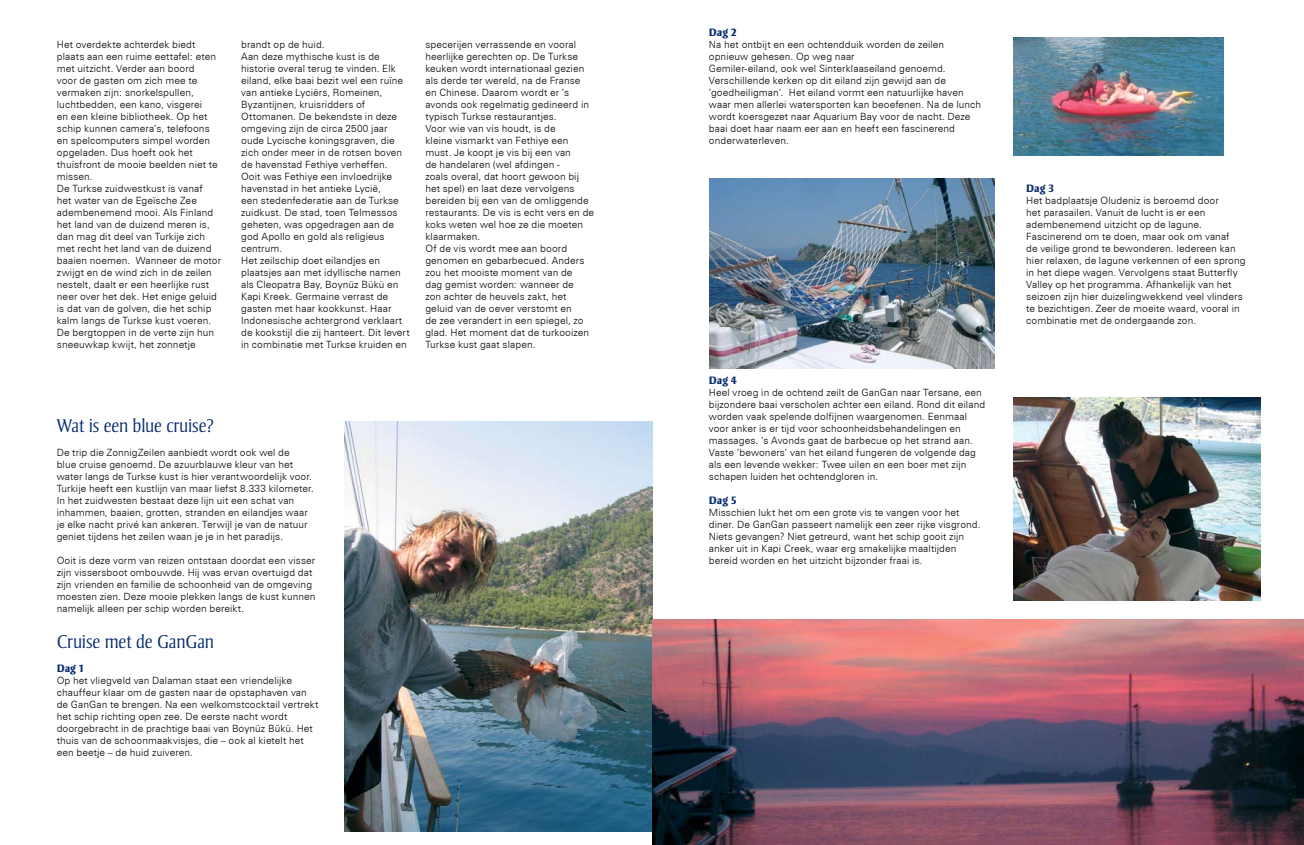
<style>
.page{position:relative;width:1304px;height:845px;background:#fff}
.page>*{position:absolute;margin:0;border:0;box-sizing:border-box;transform-origin:0 0}
.t1{font:300 19px "Strayhorn";letter-spacing:-.01em;color:#072c6f}
.t2{font:800 11px "Strayhorn";letter-spacing:-.005em;color:#072c6f}
.t3{font:300 10px/12px "Zurich BT";letter-spacing:.01em;color:#000}
</style>
<div class="page">
<img style="left:345px;top:421px;width:307px;height:410px">
<img style="left:709px;top:179px;width:286px;height:189px">
<img style="left:1014px;top:37px;width:209px;height:119px">
<img style="left:1014px;top:397px;width:246px;height:204px">
<img style="left:653px;top:620px;width:651px;height:225px">
<p class="t3" style="left:57px;top:38px;width:166px">Het overdekte achterdek biedt plaats aan een ruime eettafel: eten met uitzicht. Verder aan boord<br>voor de gasten om zich mee te vermaken zijn: snorkelspullen, luchtbedden, een kano, visgerei<br>en een kleine bibliotheek. Op het schip kunnen camera’s, telefoons en spelcomputers simpel worden opgeladen. Dus hoeft ook het thuisfront de mooie beelden niet te missen.<br>De Turkse zuidwestkust is vanaf<br>het water van de Egeïsche Zee adembenemend mooi. Als Finland het land van de duizend meren is, dan mag dit deel van Turkije zich met recht het land van de duizend baaien noemen. Wanneer de motor zwijgt en de wind zich in de zeilen nestelt, daalt er een heerlijke rust neer over het dek. Het enige geluid is dat van de golven, die het schip kalm langs de Turkse kust voeren.<br>De bergtoppen in de verte zijn hun sneeuwkap kwijt, het zonnetje</p>
<p class="t3" style="left:241px;top:38px;width:170px">brandt op de huid.<br>Aan deze mythische kust is de historie overal terug te vinden. Elk eiland, elke baai bezit wel een ruïne van antieke Lyciërs, Romeinen,<br>Byzantijnen, kruisridders of<br>Ottomanen. De bekendste in deze omgeving zijn de circa 2500 jaar oude Lycische koningsgraven, die zich onder meer in de rotsen boven de havenstad Fethiye verheffen.<br>Ooit was Fethiye een invloedrijke havenstad in het antieke Lycië,<br>een stedenfederatie aan de Turkse zuidkust. De stad, toen Telmessos geheten, was opgedragen aan de god Apollo en gold als religieus centrum.<br>Het zeilschip doet eilandjes en plaatsjes aan met idyllische namen als Cleopatra Bay, Boynüz Bükü en<br>Kapi Kreek. Germaine verrast de gasten met haar kookkunst. Haar<br>Indonesische achtergrond verklaart de kookstijl die zij hanteert. Dit levert in combinatie met Turkse kruiden en</p>
<p class="t3" style="left:425px;top:38px;width:170px">specerijen verrassende en vooral heerlijke gerechten op. De Turkse keuken wordt internationaal gezien als derde ter wereld, na de Franse en Chinese. Daarom wordt er ’s avonds ook regelmatig gedineerd in typisch Turkse restaurantjes.<br>Voor wie van vis houdt, is de<br>kleine vismarkt van Fethiye een must. Je koopt je vis bij een van<br>de handelaren (wel afdingen -<br>zoals overal, dat hoort gewoon bij het spel) en laat deze vervolgens bereiden bij een van de omliggende restaurants. De vis is echt vers en de koks weten wel hoe ze die moeten klaarmaken.<br>Of de vis wordt mee aan boord genomen en gebarbecued. Anders zou het mooiste moment van de<br>dag gemist worden: wanneer de<br>zon achter de heuvels zakt, het geluid van de oever verstomt en<br>de zee verandert in een spiegel, zo glad. Het moment dat de turkooizen<br>Turkse kust gaat slapen.</p>
<h1 class="t1" style="left:57px;top:415px;width:159px">Wat is een blue cruise?</h1>
<p class="t3" style="left:57px;top:446px;width:259px">De trip die ZonnigZeilen aanbiedt wordt ook wel de<br>blue cruise genoemd. De azuurblauwe kleur van het water langs de Turkse kust is hier verantwoordelijk voor.<br>Turkije heeft een kustlijn van maar liefst 8.333 kilometer.<br>In het zuidwesten bestaat deze lijn uit een schat van inhammen, baaien, grotten, stranden en eilandjes waar je elke nacht privé kan ankeren. Terwijl je van de natuur geniet tijdens het zeilen waan je je in het paradijs.</p>
<p class="t3" style="left:57px;top:554px;width:260px">Ooit is deze vorm van reizen ontstaan doordat een visser zijn vissersboot ombouwde. Hij was ervan overtuigd dat zijn vrienden en familie de schoonheid van de omgeving moesten zien. Deze mooie plekken langs de kust kunnen namelijk alleen per schip worden bereikt.</p>
<h1 class="t1" style="left:57px;top:631px;width:159px">Cruise met de GanGan</h1>
<p class="t2" style="left:57px;top:662px;width:29px">Dag 1</p>
<p class="t3" style="left:57px;top:674px;width:263px">Op het vliegveld van Dalaman staat een vriendelijke chauffeur klaar om de gasten naar de opstaphaven van de GanGan te brengen. Na een welkomstcocktail vertrekt het schip richting open zee. De eerste nacht wordt doorgebracht in de prachtige baai van Boynüz Bükü. Het thuis van de schoonmaakvisjes, die – ook al kietelt het een beetje – de huid zuiveren.</p>
<p class="t2" style="left:709px;top:26px;width:29px">Dag 2</p>
<p class="t3" style="left:709px;top:38px;width:274px">Na het ontbijt en een ochtendduik worden de zeilen opnieuw gehesen. Op weg naar<br>Gemiler-eiland, ook wel Sinterklaaseiland genoemd.<br>Verschillende kerken op dit eiland zijn gewijd aan de ‘goedheiligman’. Het eiland vormt een natuurlijke haven waar men allerlei watersporten kan beoefenen. Na de lunch wordt koersgezet naar Aquarium Bay voor de nacht. Deze baai doet haar naam eer aan en heeft een fascinerend onderwaterleven.</p>
<p class="t2" style="left:709px;top:374px;width:29px">Dag 4</p>
<p class="t3" style="left:709px;top:386px;width:278px">Heel vroeg in de ochtend zeilt de GanGan naar Tersane, een bijzondere baai verscholen achter een eiland. Rond dit eiland worden vaak spelende dolfijnen waargenomen. Eenmaal voor anker is er tijd voor schoonheidsbehandelingen en massages. ‘s Avonds gaat de barbecue op het strand aan.<br>Vaste ‘bewoners’ van het eiland fungeren de volgende dag als een levende wekker: Twee uilen en een boer met zijn schapen luiden het ochtendgloren in.</p>
<p class="t2" style="left:709px;top:494px;width:29px">Dag 5</p>
<p class="t3" style="left:709px;top:506px;width:273px">Misschien lukt het om een grote vis te vangen voor het diner. De GanGan passeert namelijk een zeer rijke visgrond.<br>Niets gevangen? Niet getreurd, want het schip gooit zijn anker uit in Kapi Creek, waar erg smakelijke maaltijden bereid worden en het uitzicht bijzonder fraai is.</p>
<p class="t2" style="left:1026px;top:182px;width:29px">Dag 3</p>
<p class="t3" style="left:1026px;top:194px;width:221px">Het badplaatsje Oludeniz is beroemd door<br>het parasailen. Vanuit de lucht is er een adembenemend uitzicht op de lagune.<br>Fascinerend om te doen, maar ook om vanaf<br>de veilige grond te bewonderen. Iedereen kan hier relaxen, de lagune verkennen of een sprong in het diepe wagen. Vervolgens staat Butterfly Valley op het programma. Afhankelijk van het seizoen zijn hier duizelingwekkend veel vlinders te bezichtigen. Zeer de moeite waard, vooral in combinatie met de ondergaande zon.</p>
</div>
